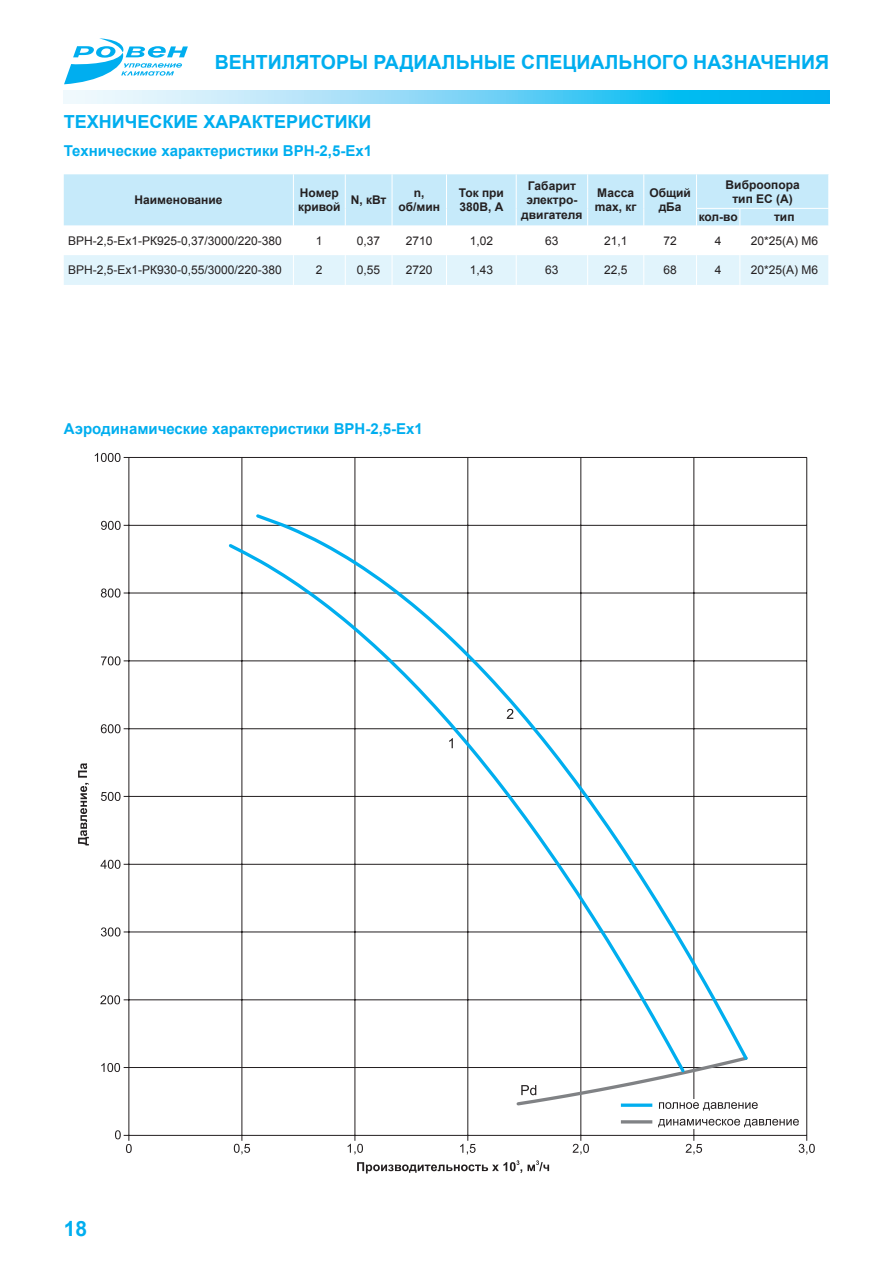
<style>
.page{position:relative;width:893px;height:1263px;background:#fff}
.page>*{position:absolute;margin:0;border:0;box-sizing:border-box;transform-origin:0 0}
.t1{font:700 21px "Arial";color:#00aeef}
.t2{font:700 19.5px "Arial";color:#00aeef}
.t3{font:700 18px "Arial";color:#00aeef}
.t4{font:700 15px "Arial";color:#00aeef}
.t5{font:12px "Arial";color:#231f20}
.t6{font:700 12px/14.4px "Arial";color:#231f20;text-align:center}
</style>
<div class="page">
<svg style="left:64px;top:90px;width:765px;height:13px;background:#76d5f6"></svg>
<svg style="left:64px;top:38px;width:124px;height:46px"></svg>
<div style="left:64px;top:255px;width:764px;height:30px;background:#e1f4fc"></div>
<hr style="left:293px;top:255px;width:1px;height:30px;background:#fff">
<hr style="left:345px;top:255px;width:1px;height:30px;background:#fff">
<hr style="left:392px;top:255px;width:1px;height:30px;background:#fff">
<hr style="left:446px;top:255px;width:1px;height:30px;background:#fff">
<hr style="left:516px;top:255px;width:1px;height:30px;background:#fff">
<hr style="left:587px;top:255px;width:1px;height:30px;background:#fff">
<div style="left:64px;top:174px;width:765px;height:51px;background:#c6eafa"></div>
<hr style="left:643px;top:255px;width:1px;height:30px;background:#fff">
<hr style="left:696px;top:255px;width:1px;height:30px;background:#fff">
<hr style="left:739px;top:255px;width:1px;height:30px;background:#fff">
<hr style="left:696px;top:208px;width:44px;height:1px;background:#fff">
<hr style="left:740px;top:208px;width:89px;height:1px;background:#fff">
<hr style="left:124px;top:457px;width:683px;height:1px;background:#231f20">
<hr style="left:124px;top:525px;width:683px;height:1px;background:#231f20">
<hr style="left:124px;top:592px;width:683px;height:1px;background:#231f20">
<hr style="left:124px;top:660px;width:683px;height:1px;background:#231f20">
<hr style="left:124px;top:728px;width:683px;height:1px;background:#231f20">
<hr style="left:124px;top:796px;width:683px;height:1px;background:#231f20">
<hr style="left:124px;top:864px;width:683px;height:1px;background:#231f20">
<hr style="left:124px;top:931px;width:683px;height:1px;background:#231f20">
<hr style="left:124px;top:999px;width:683px;height:1px;background:#231f20">
<hr style="left:124px;top:1067px;width:683px;height:1px;background:#231f20">
<hr style="left:806px;top:457px;width:1px;height:684px;background:#231f20">
<hr style="left:693px;top:457px;width:1px;height:684px;background:#231f20">
<hr style="left:580px;top:457px;width:1px;height:684px;background:#231f20">
<hr style="left:467px;top:457px;width:1px;height:684px;background:#231f20">
<hr style="left:354px;top:457px;width:1px;height:684px;background:#231f20">
<hr style="left:241px;top:457px;width:1px;height:684px;background:#231f20">
<hr style="left:128px;top:457px;width:1px;height:684px;background:#231f20">
<hr style="left:124px;top:1135px;width:683px;height:1px;background:#231f20">
<div style="left:619px;top:1099px;width:182px;height:30px;background:#fff"></div>
<hr style="left:621px;top:1120px;width:31px;height:3px;background:#808285">
<svg style="left:658px;top:1119px;width:141px;height:8px"></svg>
<svg style="left:226px;top:512px;width:524px;height:563px"></svg>
<svg style="left:447px;top:735px;width:8px;height:15px"></svg>
<svg style="left:504px;top:706px;width:12px;height:15px"></svg>
<svg style="left:514px;top:1054px;width:244px;height:56px"></svg>
<svg style="left:357px;top:1160px;width:165px;height:13px"></svg>
<svg style="left:528px;top:1160px;width:21px;height:11px"></svg>
<svg style="left:78px;top:763px;width:11px;height:82px"></svg>
<svg style="left:234px;top:1144px;width:16px;height:10px"></svg>
<svg style="left:348px;top:1144px;width:15px;height:10px"></svg>
<svg style="left:799px;top:1144px;width:16px;height:10px"></svg>
<svg style="left:101px;top:1063px;width:19px;height:9px"></svg>
<svg style="left:115px;top:1130px;width:17px;height:23px"></svg>
<svg style="left:101px;top:927px;width:19px;height:9px"></svg>
<svg style="left:101px;top:860px;width:19px;height:9px"></svg>
<svg style="left:101px;top:724px;width:19px;height:9px"></svg>
<svg style="left:101px;top:656px;width:19px;height:9px"></svg>
<svg style="left:101px;top:792px;width:20px;height:9px"></svg>
<svg style="left:460px;top:1144px;width:16px;height:10px"></svg>
<svg style="left:100px;top:995px;width:20px;height:9px"></svg>
<svg style="left:101px;top:588px;width:19px;height:9px"></svg>
<svg style="left:101px;top:521px;width:20px;height:9px"></svg>
<svg style="left:95px;top:453px;width:25px;height:9px"></svg>
<svg style="left:573px;top:1144px;width:16px;height:10px"></svg>
<svg style="left:686px;top:1144px;width:16px;height:10px"></svg>
<h2 class="t2" style="left:215px;top:50px;width:616px">вентиляторы радиальные специального назначения</h2>
<h3 class="t3" style="left:64px;top:110px;width:14px">ТЕХНИЧЕСКИЕ</h3>
<h3 class="t3" style="left:203px;top:110px;width:13px">ХАРАКТЕРИСТИКИ</h3>
<p class="t4" style="left:64px;top:140px;width:230px">Технические характеристики ВРН</p>
<p class="t4" style="left:315px;top:140px;width:59px">-2,5-Ex1</p>
<p class="t6" style="left:135px;top:193px;width:90px">Наименование</p>
<p class="t6" style="left:298px;top:186px;width:44px;text-align:left">Номер кривой</p>
<p class="t6" style="left:351px;top:193px;width:37px">N, кВт</p>
<p class="t6" style="left:398px;top:186px;width:43px">n, об/мин</p>
<p class="t6" style="left:459px;top:186px;width:47px;text-align:left">Ток при<br>380В, А</p>
<p class="t6" style="left:521px;top:179px;width:63px">Габарит электро&shy;двигателя</p>
<p class="t6" style="left:595px;top:186px;width:43px;text-align:left">Масса max, кг</p>
<p class="t6" style="left:649px;top:186px;width:43px">Общий дБа</p>
<p class="t6" style="left:726px;top:177px;width:76px">Виброопора тип ЕС (А)</p>
<p class="t6" style="left:699px;top:210px;width:41px">кол-во</p>
<p class="t6" style="left:774px;top:210px;width:22px">тип</p>
<p class="t5" style="left:68px;top:233px;width:215px">ВРН-2,5-Ex1-РК925-0,37/3000/220-380</p>
<p class="t5" style="left:316px;top:233px;width:8px">1</p>
<p class="t5" style="left:357px;top:233px;width:25px">0,37</p>
<p class="t5" style="left:406px;top:233px;width:28px">2710</p>
<p class="t5" style="left:470px;top:233px;width:25px">1,02</p>
<p class="t5" style="left:545px;top:233px;width:15px">63</p>
<p class="t5" style="left:604px;top:233px;width:25px">21,1</p>
<p class="t5" style="left:663px;top:233px;width:15px">72</p>
<p class="t5" style="left:715px;top:233px;width:8px">4</p>
<p class="t5" style="left:751px;top:233px;width:69px">20*25(А) М6</p>
<p class="t5" style="left:68px;top:262px;width:215px">ВРН-2,5-Ex1-РК930-0,55/3000/220-380</p>
<p class="t5" style="left:316px;top:262px;width:8px">2</p>
<p class="t5" style="left:357px;top:262px;width:25px">0,55</p>
<p class="t5" style="left:406px;top:262px;width:28px">2720</p>
<p class="t5" style="left:470px;top:262px;width:25px">1,43</p>
<p class="t5" style="left:545px;top:262px;width:15px">63</p>
<p class="t5" style="left:604px;top:262px;width:25px">22,5</p>
<p class="t5" style="left:663px;top:262px;width:15px">68</p>
<p class="t5" style="left:715px;top:262px;width:8px">4</p>
<p class="t5" style="left:751px;top:262px;width:69px">20*25(А) М6</p>
<p class="t4" style="left:64px;top:419px;width:281px">Аэродинамические характеристики ВРН</p>
<p class="t4" style="left:365px;top:419px;width:59px">-2,5-Ex1</p>
<h1 class="t1" style="left:64px;top:1214px;width:25px">18</h1>
</div>
